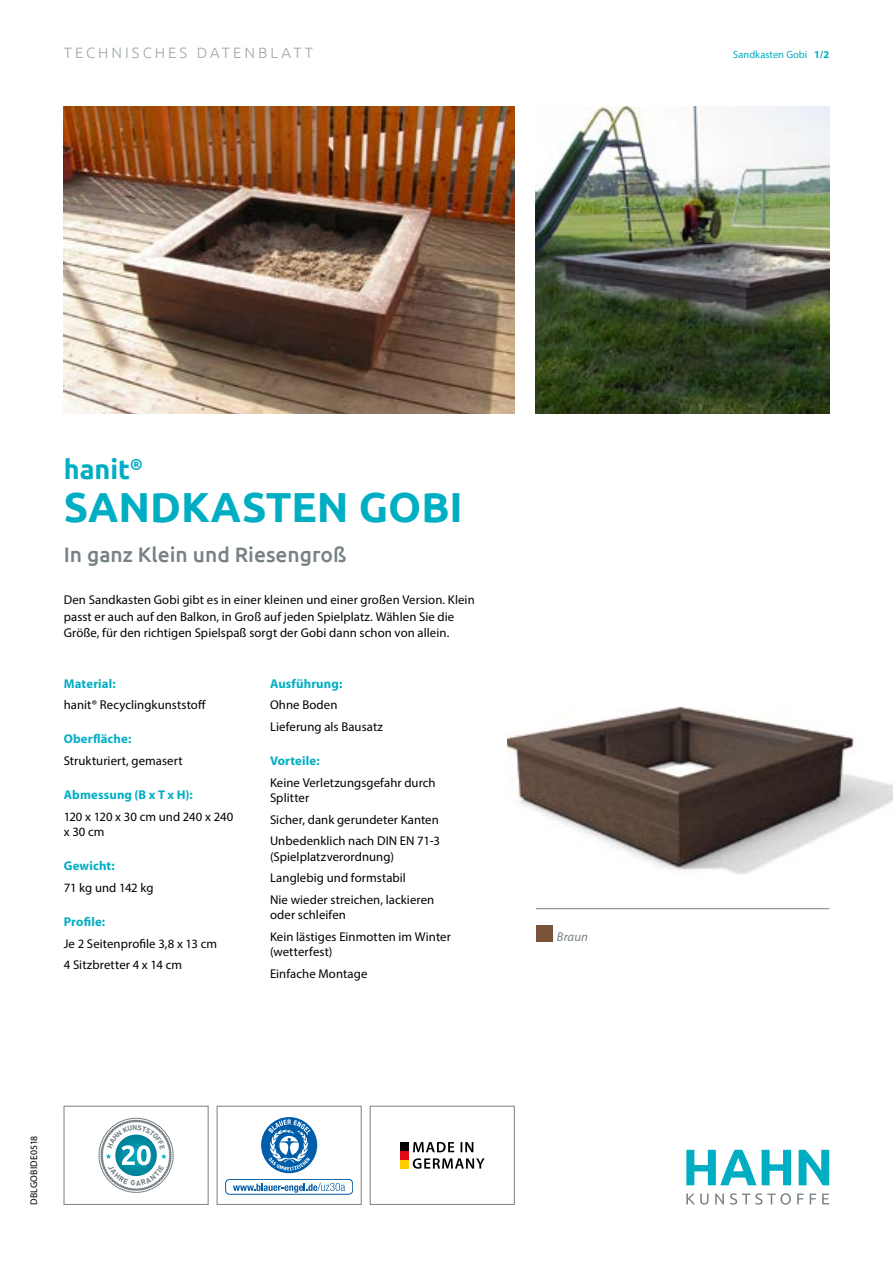
<style>
.page{position:relative;width:893px;height:1263px;background:#fff}
.page>*{position:absolute;margin:0;border:0;box-sizing:border-box;transform-origin:0 0}
.t1{font:700 42px "Ubuntu";color:#00aec3}
.t2{font:700 27px "Ubuntu";color:#00aec3}
.t3{font:500 21px "Ubuntu";color:#778186}
.t4{font:300 15px "Ubuntu";letter-spacing:.2em;color:#a0a8ad}
.t5{font:12.75px/21.8px "Myriad Pro";letter-spacing:.01em;color:#000}
.t6{font:700 12.75px "Myriad Pro";letter-spacing:.01em;color:#00aec3}
.t7{font:italic 12.75px "Myriad Pro";letter-spacing:.005em;color:#778186}
.t8{font:10.5px "Myriad Pro";color:#00aec3}
.t9{font:9.75px "Myriad Pro";letter-spacing:.015em;color:#000}
.s1{font-weight:700}
</style>
<div class="page">
<img style="left:508px;top:708px;width:385px;height:166px">
<img style="left:64px;top:107px;width:450px;height:306px">
<img style="left:536px;top:107px;width:293px;height:306px">
<hr style="left:536px;top:908px;width:293px;height:1px;background:#778186">
<div style="left:536px;top:925px;width:16px;height:16px;background:#785337"></div>
<svg style="left:762px;top:1150px;width:29px;height:35px"></svg>
<svg style="left:799px;top:1150px;width:30px;height:35px"></svg>
<svg style="left:686px;top:1193px;width:143px;height:11px"></svg>
<svg style="left:686px;top:1150px;width:70px;height:35px"></svg>
<div style="left:64px;top:1106px;width:144px;height:98px;border:1px solid #778186"></div>
<div style="left:370px;top:1106px;width:144px;height:98px;border:1px solid #778186"></div>
<div style="left:400px;top:1142px;width:8px;height:8px;background:#000"></div>
<div style="left:400px;top:1151px;width:8px;height:8px;background:#e30613"></div>
<div style="left:400px;top:1160px;width:8px;height:8px;background:#fc0"></div>
<svg style="left:413px;top:1158px;width:72px;height:11px"></svg>
<svg style="left:413px;top:1142px;width:60px;height:10px"></svg>
<div style="left:217px;top:1106px;width:144px;height:98px;border:1px solid #778186"></div>
<svg style="left:261px;top:1117px;width:56px;height:56px"></svg>
<div style="left:225px;top:1179px;width:128px;height:15px;border:1px solid #005da9;border-radius:4px"></div>
<svg style="left:233px;top:1183px;width:112px;height:10px"></svg>
<svg style="left:101px;top:1120px;width:70px;height:71px"></svg>
<p class="t4" style="left:64px;top:44px;width:251px">TECHNISCHES DATENBLATT</p>
<p class="t8" style="left:733px;top:48px;width:97px">Sandkasten Gobi <span class="s1">1/2</span></p>
<h2 class="t2" style="left:64px;top:453px;width:81px">hanit<sup>®</sup></h2>
<h1 class="t1" style="left:64px;top:482px;width:401px">SANDKASTEN GOBI</h1>
<h3 class="t3" style="left:64px;top:541px;width:284px">In ganz Klein und Riesengroß</h3>
<p class="t5" style="left:64px;top:592px;width:412px;line-height:16.5px">Den Sandkasten Gobi gibt es in einer kleinen und einer großen Version. Klein passt er auch auf den Balkon, in Groß auf jeden Spielplatz. Wählen Sie die<br>Größe, für den richtigen Spielspaß sorgt der Gobi dann schon von allein.</p>
<p class="t6" style="left:64px;top:676px;width:53px">Material:</p>
<p class="t5" style="left:64px;top:694px;width:144px">hanit® Recyclingkunststoff</p>
<p class="t6" style="left:64px;top:732px;width:69px">Oberfläche:</p>
<p class="t5" style="left:64px;top:750px;width:120px">Strukturiert, gemasert</p>
<p class="t6" style="left:64px;top:788px;width:131px">Abmessung (B x T x H):</p>
<p class="t5" style="left:64px;top:809px;width:171px;line-height:15.3px">120 x 120 x 30 cm und 240 x 240 x 30 cm</p>
<p class="t6" style="left:64px;top:859px;width:52px">Gewicht:</p>
<p class="t5" style="left:64px;top:876px;width:91px">71 kg und 142 kg</p>
<p class="t6" style="left:64px;top:914px;width:43px">Profile:</p>
<p class="t5" style="left:64px;top:932px;width:155px">Je 2 Seitenprofile 3,8 x 13 cm<br>4 Sitzbretter 4 x 14 cm</p>
<p class="t6" style="left:270px;top:676px;width:74px">Ausführung:</p>
<p class="t5" style="left:270px;top:694px;width:115px">Ohne Boden<br>Lieferung als Bausatz</p>
<p class="t6" style="left:270px;top:754px;width:51px">Vorteile:</p>
<p class="t5" style="left:270px;top:775px;width:167px;line-height:15.3px">Keine Verletzungsgefahr durch<br>Splitter</p>
<p class="t5" style="left:270px;top:808px;width:171px">Sicher, dank gerundeter Kanten<br>Unbedenklich nach DIN EN 71-3</p>
<p class="t5" style="left:270px;top:845px;width:166px">(Spielplatzverordnung)<br>Langlebig und formstabil<br>Nie wieder streichen, lackieren</p>
<p class="t5" style="left:270px;top:904px;width:182px">oder schleifen<br>Kein lästiges Einmotten im Winter</p>
<p class="t5" style="left:270px;top:941px;width:99px">(wetterfest)<br>Einfache Montage</p>
<p class="t9" style="left:28px;top:1205px;width:70px;rotate:-90deg">DBLGOBIDE0518</p>
<p class="t7" style="left:557px;top:929px;width:32px">Braun</p>
</div>
